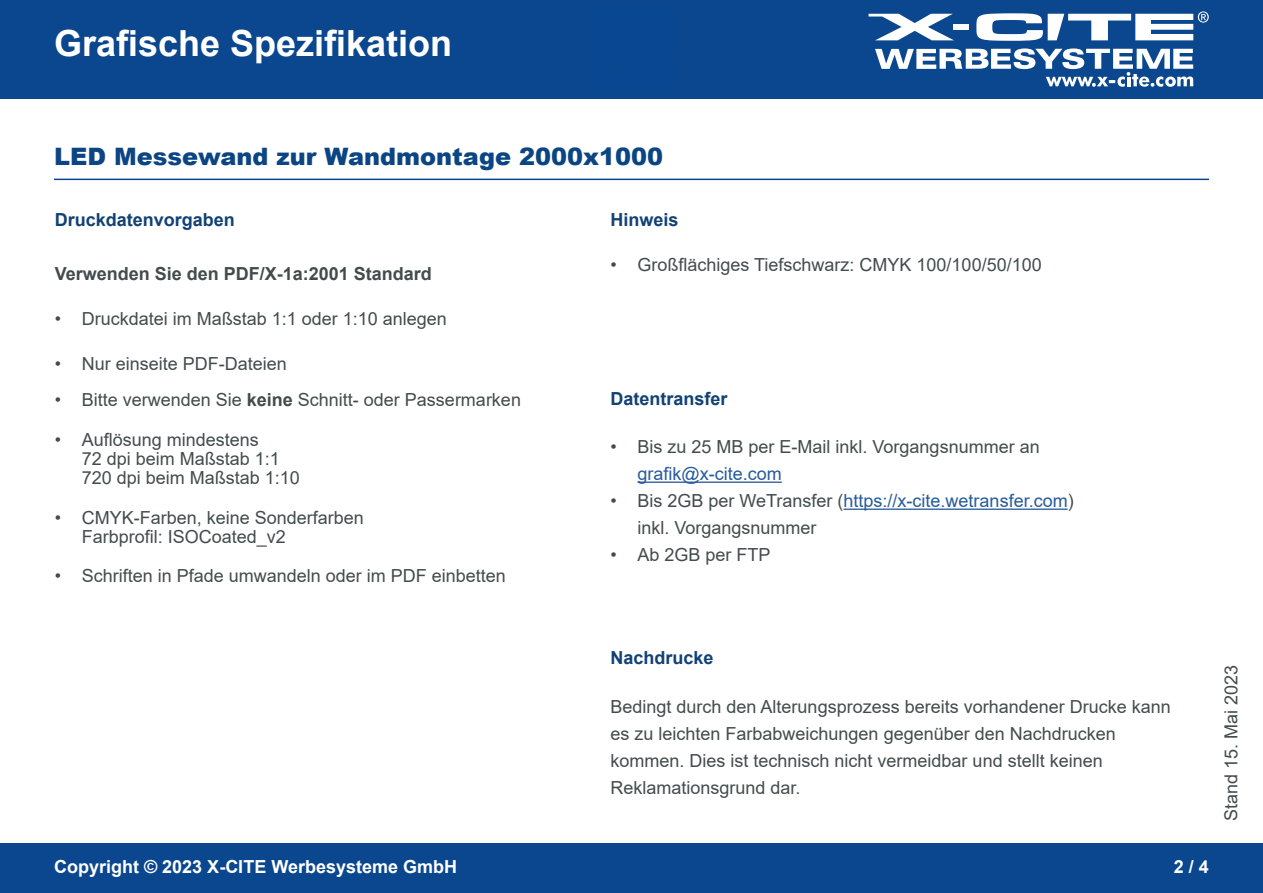
<style>
.page{position:relative;width:1263px;height:893px;background:#fff}
.page>*{position:absolute;margin:0;border:0;box-sizing:border-box;transform-origin:0 0}
.t1{font:700 36px "Arial";color:#fff}
.t2{font:900 24px "Arial";color:#0c4583}
.t3{font:18px/27px "Arial";color:#434c4d}
.t4{font:700 18px "Arial";color:#124174}
.t5{font:700 18px "Arial";color:#fff}
.t6{font:700 18px "Arial";color:#434c4d}
.t7{font:18px "Arial";color:#275b9b}
.s1{font-weight:700}
.s2{color:#275b9b}
</style>
<div class="page">
<div style="left:0;top:0;width:1263px;height:98px;background:#0a478f"></div>
<div style="left:0;top:844px;width:1263px;height:49px;background:#0a478f"></div>
<svg style="left:868px;top:14px;width:85px;height:26px"></svg>
<div style="left:953px;top:24px;width:15px;height:6px;background:#fff"></div>
<svg style="left:875px;top:48px;width:318px;height:39px"></svg>
<svg style="left:976px;top:11px;width:233px;height:30px"></svg>
<hr style="left:54px;top:179px;width:1155px;height:1px;background:#0a478f">
<hr style="left:637px;top:482px;width:145px;height:1px;background:#275b9b">
<hr style="left:843px;top:509px;width:225px;height:1px;background:#275b9b">
<h1 class="t1" style="left:54px;top:18px;width:400px">Grafische Spezifikation</h1>
<h2 class="t2" style="left:54px;top:139px;width:611px">LED Messewand zur Wandmontage 2000x1000</h2>
<p class="t4" style="left:55px;top:207px;width:182px">Druckdatenvorgaben</p>
<p class="t6" style="left:55px;top:261px;width:379px">Verwenden Sie den PDF/X-1a:2001 Standard</p>
<p class="t3" style="left:55px;top:306px;width:394px">• Druckdatei im Maßstab 1:1 oder 1:10 anlegen</p>
<p class="t3" style="left:55px;top:351px;width:234px">• Nur einseite PDF-Dateien</p>
<p class="t3" style="left:55px;top:387px;width:468px">• Bitte verwenden Sie <span class="s1">keine</span> Schnitt- oder Passermarken</p>
<p class="t3" style="left:82px;top:429px;width:220px;line-height:19.5px;text-indent:-27px">• Auflösung mindestens<br>72 dpi beim Maßstab 1:1<br>720 dpi beim Maßstab 1:10</p>
<p class="t3" style="left:82px;top:507px;width:284px;line-height:19.5px;text-indent:-27px">• CMYK-Farben, keine Sonderfarben<br>Farbprofil: ISOCoated_v2</p>
<p class="t3" style="left:55px;top:562px;width:453px">• Schriften in Pfade umwandeln oder im PDF einbetten</p>
<p class="t4" style="left:610px;top:207px;width:70px">Hinweis</p>
<p class="t3" style="left:610px;top:252px;width:433px">• Großflächiges Tiefschwarz: CMYK 100/100/50/100</p>
<p class="t4" style="left:610px;top:386px;width:119px">Datentransfer</p>
<p class="t3" style="left:610px;top:433px;width:431px">• Bis zu 25 MB per E-Mail inkl. Vorgangsnummer an</p>
<p class="t7" style="left:637px;top:462px;width:146px">grafik@x-cite.com</p>
<p class="t3" style="left:637px;top:487px;width:438px;text-indent:-27px">• Bis 2GB per WeTransfer (<span class="s2">https://x-cite.wetransfer.com</span>) inkl. Vorgangsnummer</p>
<p class="t3" style="left:610px;top:541px;width:162px">• Ab 2GB per FTP</p>
<p class="t4" style="left:610px;top:645px;width:105px">Nachdrucke</p>
<p class="t3" style="left:610px;top:693px;width:562px">Bedingt durch den Alterungsprozess bereits vorhandener Drucke kann es zu leichten Farbabweichungen gegenüber den Nachdrucken kommen. Dies ist technisch nicht vermeidbar und stellt keinen Reklamationsgrund dar.</p>
<p class="t3" style="left:1217px;top:821px;width:158px;rotate:-90deg">Stand 15. Mai 2023</p>
<p class="t5" style="left:54px;top:854px;width:405px">Copyright © 2023 X-CITE Werbesysteme GmbH</p>
<p class="t5" style="left:1174px;top:854px;width:37px">2 / 4</p>
</div>
